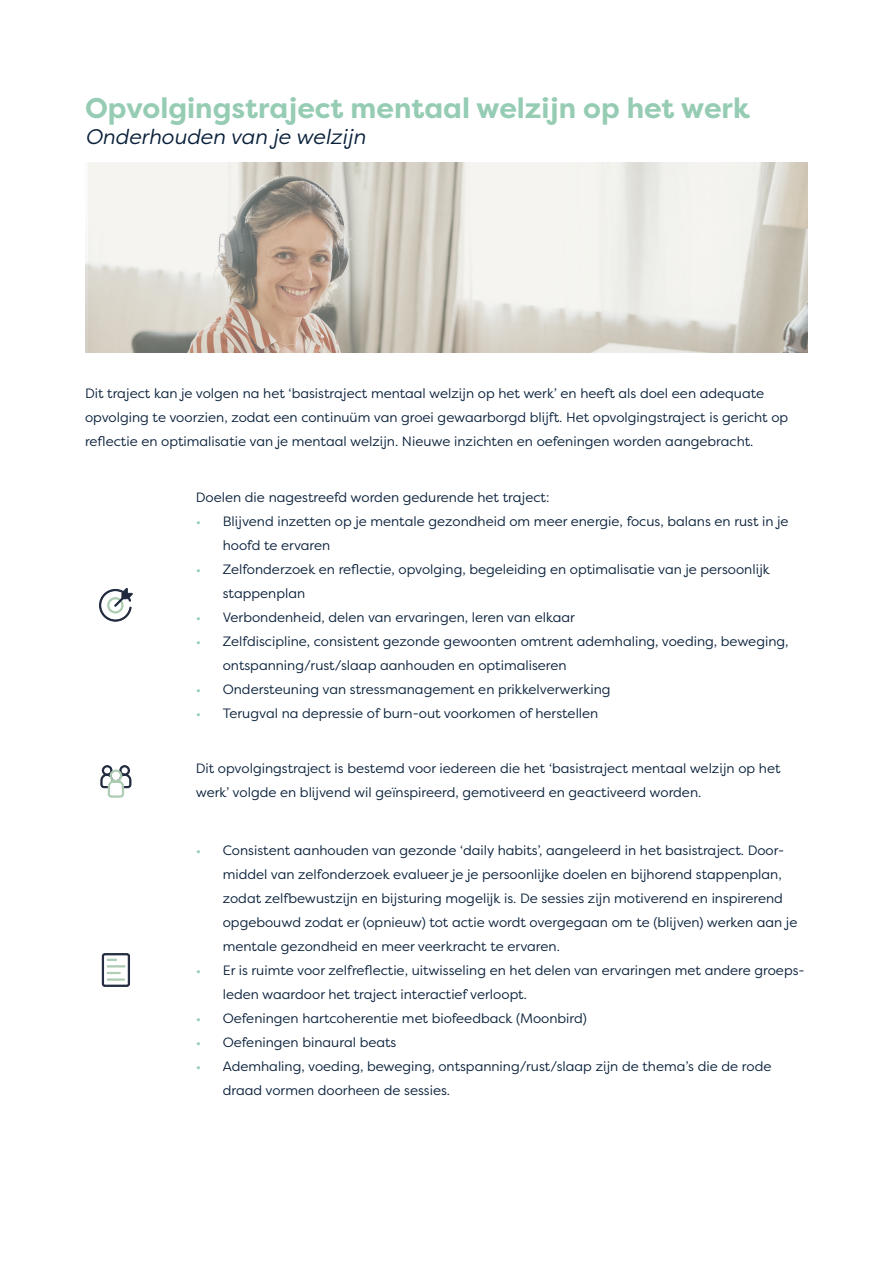
<style>
.page{position:relative;width:893px;height:1263px;background:#fff}
.page>*{position:absolute;margin:0;border:0;box-sizing:border-box;transform-origin:0 0}
.t1{font:700 28.5px "Filson Pro";color:#95ccb3}
.t2{font:italic 21px "Filson Pro";color:#09203a}
.Broodtekst{font:13.5px/24px "Filson Pro";color:#09203a}
.s1{color:#95ccb3}
</style>
<div class="page">
<img style="left:85px;top:163px;width:723px;height:190px">
<svg style="left:99px;top:588px;width:34px;height:34px"></svg>
<svg style="left:101px;top:765px;width:30px;height:33px"></svg>
<svg style="left:102px;top:953px;width:28px;height:34px"></svg>
<p class="t1" style="left:85px;top:90px;width:666px">Opvolgingstraject mentaal welzijn op het werk</p>
<p class="t2" style="left:85px;top:122px;width:282px">Onderhouden van je welzijn</p>
<p class="Broodtekst" style="left:85px;top:381px;width:705px">Dit traject kan je volgen na het ‘basistraject mentaal welzijn op het werk’ en heeft als doel een adequate opvolging te voorzien, zodat een continuüm van groei gewaarborgd blijft. Het opvolgingstraject is gericht op reflectie en optimalisatie van je mentaal welzijn. Nieuwe inzichten en oefeningen worden aangebracht.</p>
<p class="Broodtekst" style="left:196px;top:485px;width:355px">Doelen die nagestreefd worden gedurende het traject:</p>
<p class="Broodtekst" style="left:223px;top:509px;width:567px;text-indent:-27px"><span class="s1">•</span> Blijvend inzetten op je mentale gezondheid om meer energie, focus, balans en rust in je hoofd te ervaren</p>
<p class="Broodtekst" style="left:223px;top:557px;width:549px;text-indent:-27px"><span class="s1">•</span> Zelfonderzoek en reflectie, opvolging, begeleiding en optimalisatie van je persoonlijk stappenplan</p>
<p class="Broodtekst" style="left:196px;top:605px;width:381px"><span class="s1">•</span> Verbondenheid, delen van ervaringen, leren van elkaar</p>
<p class="Broodtekst" style="left:223px;top:629px;width:567px;text-indent:-27px"><span class="s1">•</span> Zelfdiscipline, consistent gezonde gewoonten omtrent ademhaling, voeding, beweging, ontspanning/rust/slaap aanhouden en optimaliseren</p>
<p class="Broodtekst" style="left:196px;top:677px;width:416px"><span class="s1">•</span> Ondersteuning van stressmanagement en prikkelverwerking</p>
<p class="Broodtekst" style="left:196px;top:701px;width:404px"><span class="s1">•</span> Terugval na depressie of burn-out voorkomen of herstellen</p>
<p class="Broodtekst" style="left:196px;top:756px;width:586px">Dit opvolgingstraject is bestemd voor iedereen die het ‘basistraject mentaal welzijn op het werk’ volgde en blijvend wil geïnspireerd, gemotiveerd en geactiveerd worden.</p>
<p class="Broodtekst" style="left:223px;top:838px;width:576px;text-indent:-27px"><span class="s1">•</span> Consistent aanhouden van gezonde ‘daily habits’, aangeleerd in het basistraject. Door&shy;middel van zelfonderzoek evalueer je je persoonlijke doelen en bijhorend stappenplan, zodat zelfbewustzijn en bijsturing mogelijk is. De sessies zijn motiverend en inspirerend opgebouwd zodat er (opnieuw) tot actie wordt overgegaan om te (blijven) werken aan je mentale gezondheid en meer veerkracht te ervaren.</p>
<p class="Broodtekst" style="left:223px;top:958px;width:583px;text-indent:-27px"><span class="s1">•</span> Er is ruimte voor zelfreflectie, uitwisseling en het delen van ervaringen met andere groeps&shy;leden waardoor het traject interactief verloopt.</p>
<p class="Broodtekst" style="left:196px;top:1006px;width:393px"><span class="s1">•</span> Oefeningen hartcoherentie met biofeedback (Moonbird)</p>
<p class="Broodtekst" style="left:196px;top:1030px;width:202px"><span class="s1">•</span> Oefeningen binaural beats</p>
<p class="Broodtekst" style="left:223px;top:1054px;width:550px;text-indent:-27px"><span class="s1">•</span> Ademhaling, voeding, beweging, ontspanning/rust/slaap zijn de thema’s die de rode draad vormen doorheen de sessies.</p>
</div>
